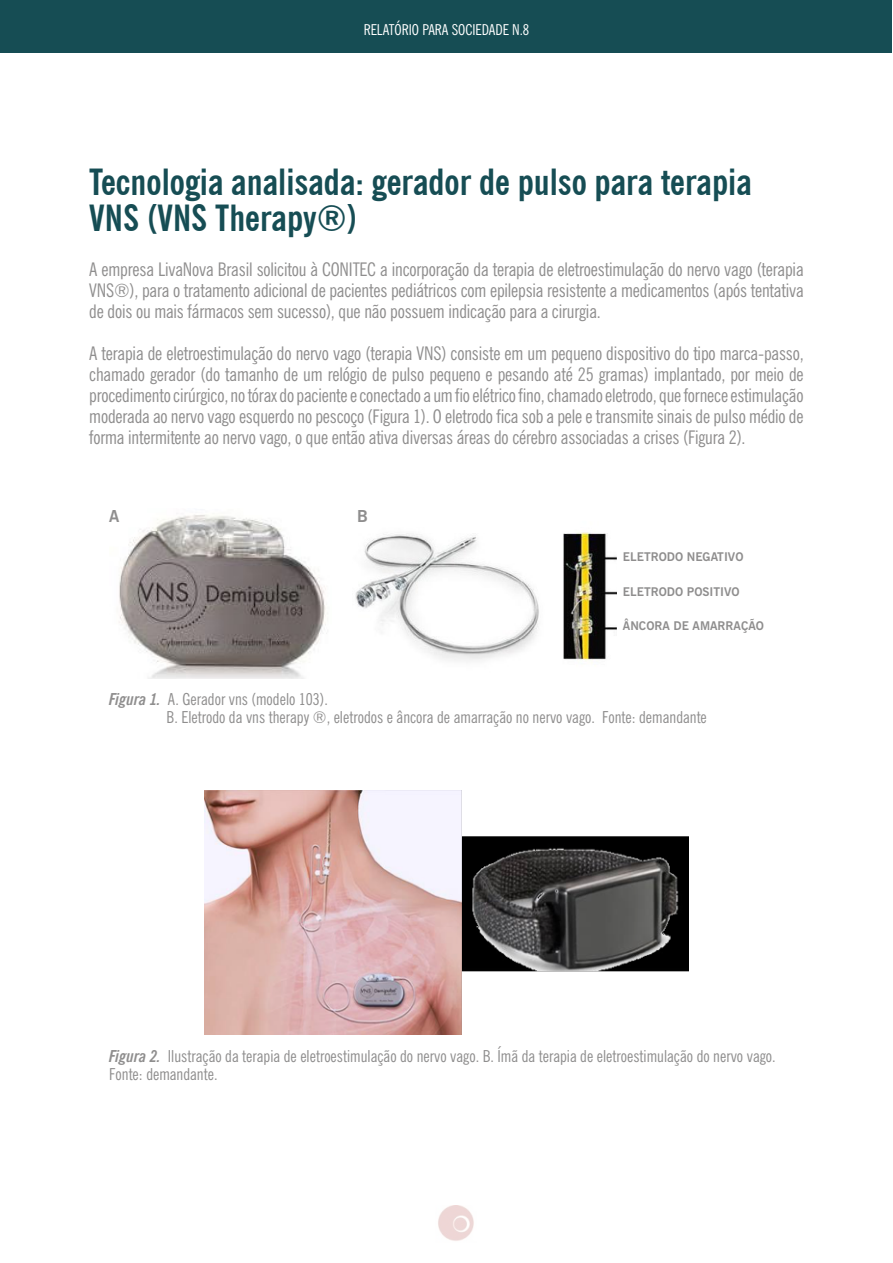
<style>
.page{position:relative;width:893px;height:1263px;background:#fff}
.page>*{position:absolute;margin:0;border:0;box-sizing:border-box;transform-origin:0 0}
.t1{font:700 condensed 36px/36px "News Gothic BT";color:#164d54}
.t2{font:condensed 18.75px/21px "News Gothic BT";letter-spacing:-.01em;color:#8f8e8e;text-align:justify}
.t3{font:condensed 16.5px/18px "News Gothic BT";color:#8f8e8e}
.t4{font:700 16.5px "News Gothic BT";color:#8f8e8e}
.t5{font:condensed 15px "News Gothic BT";color:#fff}
.t6{font:700 12px "News Gothic BT";color:#8f8e8e}
.s1{font-weight:700;font-style:italic}
</style>
<div class="page">
<div style="left:1px;top:0;width:891px;height:52px;background:#164d54"></div>
<img style="left:438px;top:1205px;width:36px;height:36px">
<img style="left:119px;top:515px;width:208px;height:163px">
<img style="left:355px;top:532px;width:262px;height:131px">
<img style="left:204px;top:790px;width:485px;height:244px">
<p class="t5" style="left:364px;top:21px;width:167px">RELATÓRIO PARA SOCIEDADE N.8</p>
<h1 class="t1" style="left:89px;top:164px;width:664px">Tecnologia analisada: gerador de pulso para terapia<br>VNS (VNS Therapy®)</h1>
<p class="t2" style="left:89px;top:259px;width:716px">A empresa LivaNova Brasil solicitou à CONITEC a incorporação da terapia de eletroestimulação do nervo vago (terapia VNS®), para o tratamento adicional de pacientes pediátricos com epilepsia resistente a medicamentos (após tentativa de dois ou mais fármacos sem sucesso), que não possuem indicação para a cirurgia.</p>
<p class="t2" style="left:89px;top:343px;width:716px">A terapia de eletroestimulação do nervo vago (terapia VNS) consiste em um pequeno dispositivo do tipo marca-passo, chamado gerador (do tamanho de um relógio de pulso pequeno e pesando até 25 gramas) implantado, por meio de procedimento cirúrgico, no tórax do paciente e conectado a um fio elétrico fino, chamado eletrodo, que fornece estimulação moderada ao nervo vago esquerdo no pescoço (Figura 1). O eletrodo fica sob a pele e transmite sinais de pulso médio de forma intermitente ao nervo vago, o que então ativa diversas áreas do cérebro associadas a crises (Figura 2).</p>
<p class="t4" style="left:109px;top:506px;width:12px">A</p>
<p class="t4" style="left:357px;top:506px;width:12px">B</p>
<p class="t6" style="left:623px;top:550px;width:122px">ELETRODO NEGATIVO</p>
<p class="t6" style="left:623px;top:584px;width:118px">ELETRODO POSITIVO</p>
<p class="t6" style="left:623px;top:619px;width:142px">ÂNCORA DE AMARRAÇÃO</p>
<p class="t3" style="left:167px;top:690px;width:542px;text-indent:-58px"><span class="s1">Figura 1.</span> A. Gerador vns (modelo 103).<br>B. Eletrodo da vns therapy ®, eletrodos e âncora de amarração no nervo vago. Fonte: demandante</p>
<p class="t3" style="left:109px;top:1047px;width:668px"><span class="s1">Figura 2.</span> Ilustração da terapia de eletroestimulação do nervo vago. B. Ímã da terapia de eletroestimulação do nervo vago.<br>Fonte: demandante.</p>
</div>
